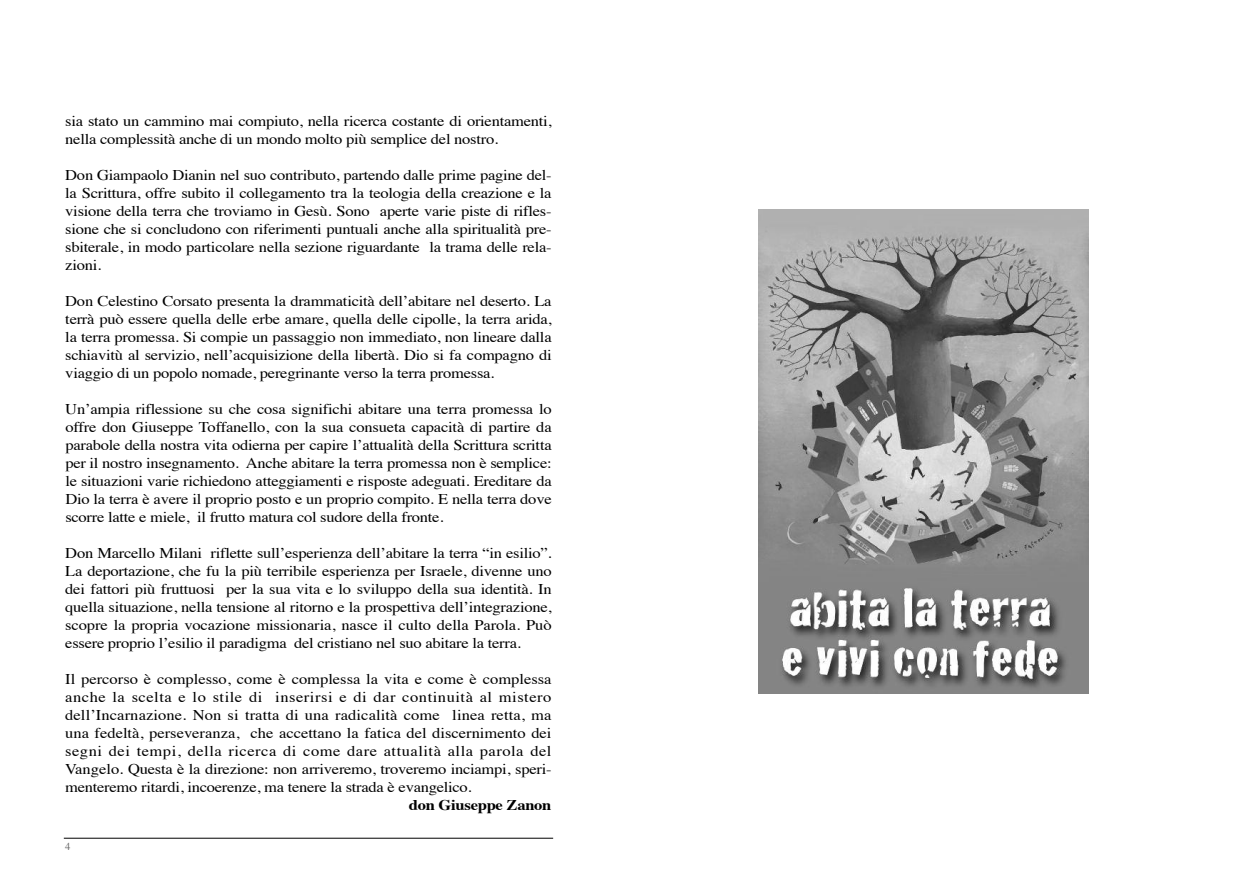
<style>
.page{position:relative;width:1234px;height:893px;background:#fff}
.page>*{position:absolute;margin:0;border:0;box-sizing:border-box;transform-origin:0 0}
.t1{font:14.85px/18px "Times";letter-spacing:-.015em;color:#000;text-align:justify;scale:1.11 1}
.t2{font:700 14.85px "Times";letter-spacing:-.015em;color:#000;scale:1.11 1}
.t3{font:10.5px "Times";color:#666}
</style>
<div class="page">
<hr style="left:64px;top:838px;width:489px;height:1px;background:#000">
<img style="left:758px;top:210px;width:330px;height:483px">
<p class="t1" style="left:65px;top:113px;width:439px">sia stato un cammino mai compiuto, nella ricerca costante di orientamenti, nella complessità anche di un mondo molto più semplice del nostro.</p>
<p class="t1" style="left:65px;top:167px;width:439px">Don Giampaolo Dianin nel suo contributo, partendo dalle prime pagine del&shy;la Scrittura, offre subito il collegamento tra la teologia della creazione e la visione della terra che troviamo in Gesù. Sono aperte varie piste di rifles&shy;sione che si concludono con riferimenti puntuali anche alla spiritualità pre&shy;sbiterale, in modo particolare nella sezione riguardante la trama delle rela&shy;zioni.</p>
<p class="t1" style="left:65px;top:293px;width:439px">Don celestino corsato presenta la drammaticità dell’abitare nel deserto. La terrà può essere quella delle erbe amare, quella delle cipolle, la terra arida, la terra promessa. Si compie un passaggio non immediato, non lineare dalla schiavitù al servizio, nell’acquisizione della libertà. Dio si fa compagno di viaggio di un popolo nomade, peregrinante verso la terra promessa.</p>
<p class="t1" style="left:65px;top:401px;width:439px">Un’ampia riflessione su che cosa significhi abitare una terra promessa lo offre don Giuseppe Toffanello, con la sua consueta capacità di partire da parabole della nostra vita odierna per capire l’attualità della Scrittura scritta per il nostro insegnamento. anche abitare la terra promessa non è semplice: le situazioni varie richiedono atteggiamenti e risposte adeguati. ereditare da Dio la terra è avere il proprio posto e un proprio compito. e nella terra dove scorre latte e miele, il frutto matura col sudore della fronte.</p>
<p class="t1" style="left:65px;top:545px;width:439px">Don Marcello Milani riflette sull’esperienza dell’abitare la terra “in esilio”.<br>La deportazione, che fu la più terribile esperienza per Israele, divenne uno dei fattori più fruttuosi per la sua vita e lo sviluppo della sua identità. In quella situazione, nella tensione al ritorno e la prospettiva dell’integrazione, scopre la propria vocazione missionaria, nasce il culto della Parola. Può essere proprio l’esilio il paradigma del cristiano nel suo abitare la terra.</p>
<p class="t1" style="left:65px;top:671px;width:439px">Il percorso è complesso, come è complessa la vita e come è complessa anche la scelta e lo stile di inserirsi e di dar continuità al mistero dell’Incarnazione. non si tratta di una radicalità come linea retta, ma una fedeltà, perseveranza, che accettano la fatica del discernimento dei segni dei tempi, della ricerca di come dare attualità alla parola del vangelo. Questa è la direzione: non arriveremo, troveremo inciampi, speri&shy;menteremo ritardi, incoerenze, ma tenere la strada è evangelico.</p>
<p class="t2" style="left:409px;top:799px;width:130px">don Giuseppe Zanon</p>
<p class="t3" style="left:65px;top:842px;width:7px">4</p>
</div>
